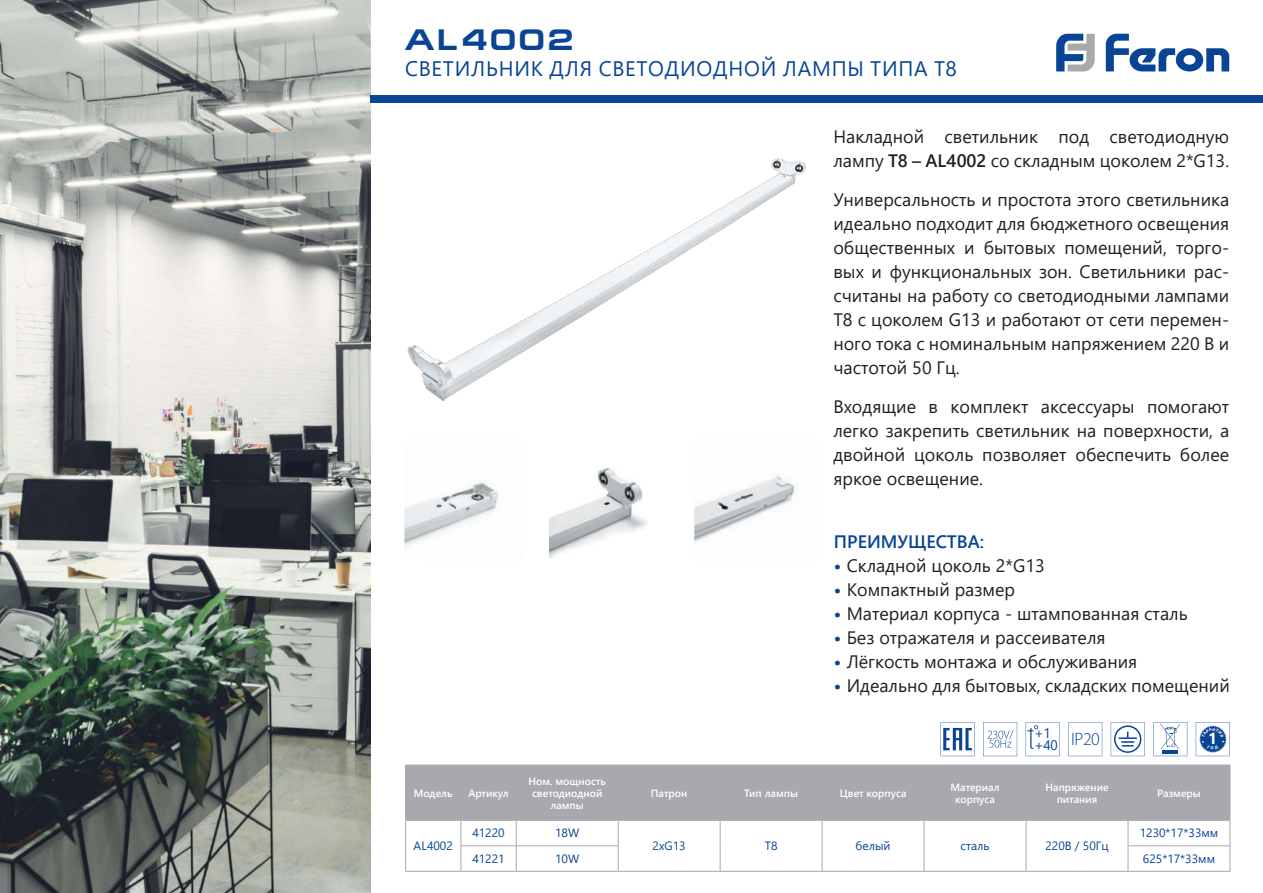
<style>
.page{position:relative;width:1263px;height:893px;background:#fff}
.page>*{position:absolute;margin:0;border:0;box-sizing:border-box;transform-origin:0 0}
.t1{font:700 30px "Europe Ext";letter-spacing:.1em;color:#094594}
.t2{font:21px "Segoe UI";letter-spacing:.035em;color:#094594}
.t3{font:18px/24px "Segoe UI";color:#231f20;text-align:justify}
.t4{font:600 18px "Segoe UI";color:#094594}
.t5{font:300 18px "Myriad Pro";color:#094594}
.t6{font:700 15.75px "Segoe UI";color:#fff}
.t7{font:13.8px/12.9px "Segoe UI";color:#094594}
.t8{font:12px "Segoe UI";color:#094594}
.t9{font:600 10.5px/12px "Segoe UI";color:#fff;text-align:center}
.s1{font-weight:600}
.s2{font-weight:700;color:#094594}
</style>
<div class="page">
<img style="left:0;top:0;width:371px;height:893px">
<svg style="left:1056px;top:34px;width:39px;height:37px"></svg>
<svg style="left:1106px;top:34px;width:123px;height:37px"></svg>
<div style="left:371px;top:95px;width:892px;height:7px;background:#094594"></div>
<div style="left:406px;top:766px;width:823px;height:54px;background:#a8a9ad"></div>
<hr style="left:405px;top:765px;width:56px;height:1px;background:#a8a9ad">
<hr style="left:405px;top:765px;width:1px;height:55px;background:#a8a9ad">
<hr style="left:461px;top:765px;width:55px;height:1px;background:#a8a9ad">
<hr style="left:460px;top:765px;width:1px;height:55px;background:#a8a9ad">
<hr style="left:516px;top:765px;width:102px;height:1px;background:#a8a9ad">
<hr style="left:516px;top:765px;width:1px;height:55px;background:#a8a9ad">
<hr style="left:618px;top:765px;width:102px;height:1px;background:#a8a9ad">
<hr style="left:618px;top:765px;width:1px;height:55px;background:#a8a9ad">
<hr style="left:720px;top:765px;width:102px;height:1px;background:#a8a9ad">
<hr style="left:720px;top:765px;width:1px;height:55px;background:#a8a9ad">
<hr style="left:822px;top:765px;width:102px;height:1px;background:#a8a9ad">
<hr style="left:822px;top:765px;width:1px;height:55px;background:#a8a9ad">
<hr style="left:924px;top:765px;width:102px;height:1px;background:#a8a9ad">
<hr style="left:924px;top:765px;width:1px;height:55px;background:#a8a9ad">
<hr style="left:1026px;top:765px;width:102px;height:1px;background:#a8a9ad">
<hr style="left:1026px;top:765px;width:1px;height:55px;background:#a8a9ad">
<hr style="left:1128px;top:765px;width:102px;height:1px;background:#a8a9ad">
<hr style="left:1128px;top:765px;width:1px;height:55px;background:#a8a9ad">
<hr style="left:1229px;top:765px;width:1px;height:55px;background:#a8a9ad">
<hr style="left:406px;top:820px;width:55px;height:1px;background:#a8a9ad">
<hr style="left:461px;top:820px;width:55px;height:1px;background:#a8a9ad">
<hr style="left:516px;top:820px;width:102px;height:1px;background:#a8a9ad">
<hr style="left:618px;top:820px;width:102px;height:1px;background:#a8a9ad">
<hr style="left:720px;top:820px;width:102px;height:1px;background:#a8a9ad">
<hr style="left:924px;top:820px;width:102px;height:1px;background:#a8a9ad">
<hr style="left:1026px;top:820px;width:102px;height:1px;background:#a8a9ad">
<hr style="left:1128px;top:820px;width:101px;height:1px;background:#a8a9ad">
<hr style="left:618px;top:871px;width:102px;height:1px;background:#a8a9ad">
<hr style="left:822px;top:820px;width:102px;height:1px;background:#a8a9ad">
<svg style="left:405px;top:820px;width:1px;height:51px"></svg>
<hr style="left:460px;top:845px;width:56px;height:1px;background:#a8a9ad">
<svg style="left:460px;top:821px;width:1px;height:50px"></svg>
<hr style="left:516px;top:845px;width:102px;height:1px;background:#a8a9ad">
<svg style="left:516px;top:821px;width:1px;height:50px"></svg>
<svg style="left:618px;top:821px;width:1px;height:50px"></svg>
<svg style="left:720px;top:821px;width:1px;height:50px"></svg>
<svg style="left:822px;top:821px;width:1px;height:50px"></svg>
<svg style="left:924px;top:821px;width:1px;height:50px"></svg>
<svg style="left:1026px;top:821px;width:1px;height:50px"></svg>
<hr style="left:1128px;top:845px;width:102px;height:1px;background:#a8a9ad">
<svg style="left:1128px;top:821px;width:1px;height:50px"></svg>
<svg style="left:1229px;top:820px;width:1px;height:51px"></svg>
<hr style="left:405px;top:871px;width:56px;height:1px;background:#a8a9ad">
<hr style="left:461px;top:871px;width:55px;height:1px;background:#a8a9ad">
<hr style="left:516px;top:871px;width:102px;height:1px;background:#a8a9ad">
<hr style="left:720px;top:871px;width:102px;height:1px;background:#a8a9ad">
<hr style="left:822px;top:871px;width:102px;height:1px;background:#a8a9ad">
<hr style="left:924px;top:871px;width:102px;height:1px;background:#a8a9ad">
<hr style="left:1026px;top:871px;width:102px;height:1px;background:#a8a9ad">
<hr style="left:1128px;top:871px;width:102px;height:1px;background:#a8a9ad">
<svg style="left:1111px;top:722px;width:34px;height:34px"></svg>
<svg style="left:940px;top:722px;width:35px;height:34px"></svg>
<svg style="left:1153px;top:722px;width:34px;height:34px"></svg>
<svg style="left:1068px;top:722px;width:34px;height:34px"></svg>
<svg style="left:1026px;top:722px;width:34px;height:34px"></svg>
<img style="left:407px;top:158px;width:399px;height:243px">
<img style="left:549px;top:468px;width:98px;height:91px">
<img style="left:694px;top:475px;width:102px;height:67px">
<img style="left:404px;top:482px;width:95px;height:66px">
<svg style="left:983px;top:722px;width:34px;height:34px"></svg>
<svg style="left:1196px;top:722px;width:34px;height:34px"></svg>
<h1 class="t1" style="left:405px;top:24px;width:170px">AL4002</h1>
<p class="t2" style="left:405px;top:49px;width:553px">СВЕТИЛЬНИК ДЛЯ СВЕТОДИОДНОЙ ЛАМПЫ ТИПА Т8</p>
<p class="t3" style="left:833px;top:123px;width:397px">Накладной светильник под светодиодную лампу <span class="s1">Т8 – AL4002</span> со складным цоколем 2*G13.</p>
<p class="t3" style="left:833px;top:186px;width:397px">Универсальность и простота этого светильника идеально подходит для бюджетного освещения общественных и бытовых помещений, торго&shy;вых и функциональных зон. Светильники рас&shy;считаны на работу со светодиодными лампами Т8 с цоколем G13 и работают от сети перемен&shy;ного тока с номинальным напряжением 220 В и частотой 50 Гц.</p>
<p class="t3" style="left:833px;top:393px;width:397px">Входящие в комплект аксессуары помогают легко закрепить светильник на поверхности, а двойной цоколь позволяет обеспечить более яркое освещение.</p>
<p class="t4" style="left:834px;top:525px;width:152px">ПРЕИМУЩЕСТВА:</p>
<p class="t3" style="left:834px;top:552px;width:212px"><span class="s2">•</span> Складной цоколь 2*G13</p>
<p class="t3" style="left:834px;top:576px;width:183px"><span class="s2">•</span> Компактный размер</p>
<p class="t3" style="left:834px;top:600px;width:355px"><span class="s2">•</span> Материал корпуса - штампованная сталь</p>
<p class="t3" style="left:834px;top:624px;width:273px"><span class="s2">•</span> Без отражателя и рассеивателя</p>
<p class="t3" style="left:834px;top:648px;width:305px"><span class="s2">•</span> Лёгкость монтажа и обслуживания</p>
<p class="t3" style="left:834px;top:672px;width:397px"><span class="s2">•</span> Идеально для бытовых, складских помещений</p>
<p class="t9" style="left:414px;top:786px;width:40px">Модель</p>
<p class="t9" style="left:468px;top:786px;width:42px">Артикул</p>
<p class="t9" style="left:528px;top:774px;width:79px">Ном. мощность светодиодной лампы</p>
<p class="t8" style="left:472px;top:822px;width:34px">41220</p>
<p class="t8" style="left:555px;top:822px;width:26px">18W</p>
<p class="t7" style="left:1034px;top:725px;width:25px">+1 +40</p>
<p class="t6" style="left:1208px;top:724px;width:11px">1</p>
<p class="t5" style="left:1071px;top:729px;width:30px">IP20</p>
<p class="t9" style="left:651px;top:786px;width:38px">Патрон</p>
<p class="t9" style="left:744px;top:786px;width:55px">Тип лампы</p>
<p class="t9" style="left:840px;top:786px;width:68px">Цвет корпуса</p>
<p class="t9" style="left:950px;top:780px;width:51px">Материал корпуса</p>
<p class="t9" style="left:1045px;top:780px;width:65px">Напряжение питания</p>
<p class="t9" style="left:1157px;top:786px;width:45px">Размеры</p>
<p class="t8" style="left:1140px;top:822px;width:80px">1230*17*33мм</p>
<p class="t8" style="left:414px;top:835px;width:41px">AL4002</p>
<p class="t8" style="left:653px;top:835px;width:35px">2xG13</p>
<p class="t8" style="left:765px;top:835px;width:14px">T8</p>
<p class="t8" style="left:855px;top:835px;width:37px">белый</p>
<p class="t8" style="left:960px;top:835px;width:30px">cталь</p>
<p class="t8" style="left:1045px;top:835px;width:65px">220В / 50Гц</p>
<p class="t8" style="left:472px;top:847px;width:34px">41221</p>
<p class="t8" style="left:555px;top:847px;width:26px">10W</p>
<p class="t8" style="left:1143px;top:847px;width:74px">625*17*33мм</p>
</div>
